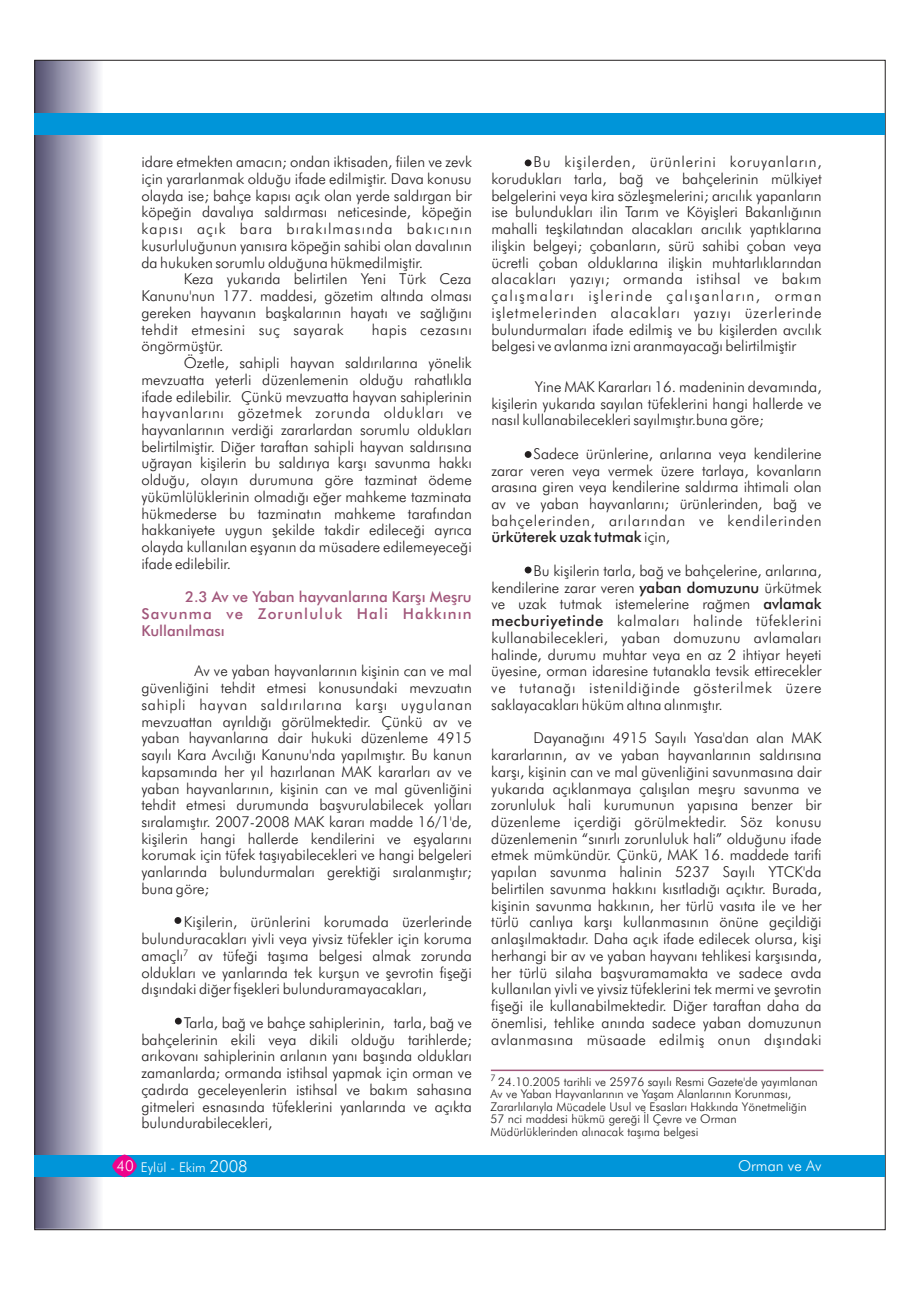
<style>
.page{position:relative;width:920px;height:1290px;background:#fff}
.page>*{position:absolute;margin:0;border:0;box-sizing:border-box;transform-origin:0 0}
.t1{font:300 15px/16.8px "Futura BT";color:#231f20;text-align:justify}
.t2{font:15px/16.8px "Futura Md BT Medium";letter-spacing:.075em;color:#a1577b;text-align:justify}
.t3{font:300 15px "Futura BT";letter-spacing:.045em;color:#231f20}
.t4{font:300 15px "Futura BT";letter-spacing:.075em;color:#231f20}
.t5{font:300 15px "Futura BT";letter-spacing:.03em;color:#231f20}
.t6{font:300 15px "Futura BT";color:#fff}
.t7{font:300 13.5px "Futura BT";color:#fff}
.t8{font:300 12px/12.5px "Futura BT";color:#231f20}
.t9{font:300 9px "Futura BT";color:#231f20}
.s1{font-family:"Futura Md BT Medium";font-weight:400}
.s2{font-size:16.5px}
</style>
<div class="page">
<img style="left:37px;top:62px;width:66px;height:1166px">
<div style="left:35px;top:1155px;width:850px;height:21px;background:#0095d9"></div>
<svg style="left:112px;top:1154px;width:25px;height:23px"></svg>
<hr style="left:491px;top:1069px;width:332px;height:2px;background:#a1577b">
<div style="left:35px;top:113px;width:850px;height:22px;background:#0095d9"></div>
<div style="left:174px;top:917px;width:7px;height:7px;background:#231f20;border-radius:50%"></div>
<div style="left:175px;top:1018px;width:7px;height:6px;background:#231f20;border-radius:50%"></div>
<div style="left:525px;top:159px;width:6px;height:7px;background:#231f20;border-radius:50%"></div>
<div style="left:525px;top:451px;width:6px;height:7px;background:#231f20;border-radius:50%"></div>
<svg style="left:525px;top:567px;width:6px;height:6px"></svg>
<p class="t1" style="left:141px;top:155px;width:332px">idare etmekten amacýn; ondan iktisaden, fiilen ve zevk</p>
<p class="t1" style="left:141px;top:172px;width:332px">için yararlanmak olduðu ifade edilmiþtir. Dava konusu</p>
<p class="t1" style="left:141px;top:188px;width:332px">olayda ise; bahçe kapýsý açýk olan yerde saldýrgan bir</p>
<p class="t1" style="left:141px;top:205px;width:332px">köpeðin davalýya saldýrmasý neticesinde, köpeðin</p>
<p class="t4" style="left:141px;top:223px;width:332px">kapýsý açýk bara býrakýlmasýnda bakýcýnýn</p>
<p class="t1" style="left:141px;top:239px;width:332px">kusurluluðunun yanýsýra köpeðin sahibi olan davalýnýn</p>
<p class="t1" style="left:141px;top:255px;width:283px">da hukuken sorumlu olduðuna hükmedilmiþtir.</p>
<p class="t1" style="left:184px;top:272px;width:289px">Keza yukarýda belirtilen Yeni Türk Ceza</p>
<p class="t1" style="left:141px;top:289px;width:332px">Kanunu'nun 177. maddesi, gözetim altýnda olmasý</p>
<p class="t1" style="left:141px;top:305px;width:332px">gereken hayvanýn baþkalarýnýn hayatý ve saðlýðýný</p>
<p class="t5" style="left:141px;top:323px;width:204px">tehdit etmesini suç sayarak</p>
<p class="t5" style="left:372px;top:323px;width:101px">hapis cezasýný</p>
<p class="t1" style="left:141px;top:339px;width:84px">öngörmüþtür.</p>
<p class="t1" style="left:184px;top:356px;width:290px">Özetle, sahipli hayvan saldýrýlarýna yönelik</p>
<p class="t1" style="left:141px;top:372px;width:332px">mevzuatta yeterli düzenlemenin olduðu rahatlýkla</p>
<p class="t1" style="left:141px;top:389px;width:332px">ifade edilebilir. Çünkü mevzuatta hayvan sahiplerinin</p>
<p class="t3" style="left:141px;top:407px;width:332px">hayvanlarýný gözetmek zorunda olduklarý ve</p>
<p class="t1" style="left:141px;top:423px;width:332px">hayvanlarýnýn verdiði zararlardan sorumlu olduklarý</p>
<p class="t1" style="left:141px;top:439px;width:332px">belirtilmiþtir. Diðer taraftan sahipli hayvan saldýrýsýna</p>
<p class="t1" style="left:141px;top:456px;width:332px">uðrayan kiþilerin bu saldýrýya karþý savunma hakký</p>
<p class="t1" style="left:141px;top:473px;width:332px">olduðu, olayýn durumuna göre tazminat ödeme</p>
<p class="t1" style="left:141px;top:490px;width:332px">yükümlülüklerinin olmadýðý eðer mahkeme tazminata</p>
<p class="t1" style="left:141px;top:506px;width:332px">hükmederse bu tazminatýn mahkeme tarafýndan</p>
<p class="t1" style="left:141px;top:523px;width:332px">hakkaniyete uygun þekilde takdir edileceði ayrýca</p>
<p class="t1" style="left:141px;top:540px;width:332px">olayda kullanýlan eþyanýn da müsadere edilemeyeceði</p>
<p class="t1" style="left:141px;top:557px;width:91px">ifade edilebilir.</p>
<p class="t2" style="left:141px;top:590px;width:332px;text-indent:44px">2.3 Av ve Yaban hayvanlarýna Karþý Meþru Savunma ve Zorunluluk Hali Hakkýnýn Kullanýlmasý</p>
<p class="t1" style="left:141px;top:664px;width:332px;text-indent:53px">Av ve yaban hayvanlarýnýn kiþinin can ve mal güvenliðini tehdit etmesi konusundaki mevzuatýn sahipli hayvan saldýrýlarýna karþý uygulanan mevzuattan ayrýldýðý görülmektedir. Çünkü av ve yaban hayvanlarýna dair hukuki düzenleme 4915 sayýlý Kara Avcýlýðý Kanunu'nda yapýlmýþtýr. Bu kanun kapsamýnda her yýl hazýrlanan MAK kararlarý av ve yaban hayvanlarýnýn, kiþinin can ve mal güvenliðini tehdit etmesi durumunda baþvurulabilecek yollarý sýralamýþtýr. 2007-2008 MAK kararý madde 16/1'de, kiþilerin hangi hallerde kendilerini ve eþyalarýný korumak için tüfek taþýyabilecekleri ve hangi belgeleri yanlarýnda bulundurmalarý gerektiði sýralanmýþtýr; buna göre;</p>
<p class="t1" style="left:141px;top:915px;width:332px;text-align:right">Kiþilerin, ürünlerini korumada üzerlerinde bulunduracaklarý yivli veya yivsiz tüfekler için koruma</p>
<p class="t9" style="left:183px;top:949px;width:7px">7</p>
<p class="t1" style="left:141px;top:948px;width:332px">amaçlý av tüfeði taþýma belgesi almak zorunda olduklarý ve yanlarýnda tek kurþun ve þevrotin fiþeði dýþýndaki diðer fiþekleri bulunduramayacaklarý,</p>
<p class="t1" style="left:141px;top:1015px;width:332px;text-indent:42px">Tarla, bað ve bahçe sahiplerinin, tarla, bað ve bahçelerinin ekili veya dikili olduðu tarihlerde; arýkovaný sahiplerinin arýlanýn yaný baþýnda olduklarý zamanlarda; ormanda istihsal yapmak için orman ve çadýrda geceleyenlerin istihsal ve bakým sahasýna gitmeleri esnasýnda tüfeklerini yanlarýnda ve açýkta bulundurabilecekleri,</p>
<p class="t1" style="left:491px;top:155px;width:332px;text-indent:42px">Bu kiþilerden, ürünlerini koruyanlarýn, koruduklarý tarla, bað ve bahçelerinin mülkiyet belgelerini veya kira sözleþmelerini; arýcýlýk yapanlarýn ise bulunduklarý ilin Tarým ve Köyiþleri Bakanlýðýnýn mahalli teþkilatýndan alacaklarý arýcýlýk yaptýklarýna iliþkin belgeyi; çobanlarýn, sürü sahibi çoban veya ücretli çoban olduklarýna iliþkin muhtarlýklarýndan alacaklarý yazýyý; ormanda istihsal ve bakým çalýþmalarý iþlerinde çalýþanlarýn, orman iþletmelerinden alacaklarý yazýyý üzerlerinde bulundurmalarý ifade edilmiþ ve bu kiþilerden avcýlýk belgesi ve avlanma izni aranmayacaðý belirtilmiþtir</p>
<p class="t1" style="left:491px;top:379px;width:332px;text-indent:44px">Yine MAK Kararlarý 16. madeninin devamýnda, kiþilerin yukarýda sayýlan tüfeklerini hangi hallerde ve nasýl kullanabilecekleri sayýlmýþtýr.buna göre;</p>
<p class="t1" style="left:491px;top:446px;width:332px;text-indent:42px">Sadece ürünlerine, arýlarýna veya kendilerine zarar veren veya vermek üzere tarlaya, kovanlarýn arasýna giren veya kendilerine saldýrma ihtimali olan av ve yaban hayvanlarýný; ürünlerinden, bað ve bahçelerinden, arýlarýndan ve kendilerinden <span class="s1">ürküterek uzak tutmak</span> için,</p>
<p class="t1" style="left:491px;top:564px;width:332px;text-indent:42px">Bu kiþilerin tarla, bað ve bahçelerine, arýlarýna, kendilerine zarar veren <span class="s1">yaban domuzunu</span> ürkütmek ve uzak tutmak istemelerine raðmen <span class="s1">avlamak mecburiyetinde</span> kalmalarý halinde tüfeklerini kullanabilecekleri, yaban domuzunu avlamalarý halinde, durumu muhtar veya en az 2 ihtiyar heyeti üyesine, orman idaresine tutanakla tevsik ettirecekler ve tutanaðý istenildiðinde gösterilmek üzere saklayacaklarý hüküm altýna alýnmýþtýr.</p>
<p class="t1" style="left:491px;top:731px;width:332px;text-indent:42px">Dayanaðýný 4915 Sayýlý Yasa'dan alan MAK kararlarýnýn, av ve yaban hayvanlarýnýn saldýrýsýna karþý, kiþinin can ve mal güvenliðini savunmasýna dair yukarýda açýklanmaya çalýþýlan meþru savunma ve zorunluluk hali kurumunun yapýsýna benzer bir düzenleme içerdiði görülmektedir. Söz konusu düzenlemenin “sýnýrlý zorunluluk hali” olduðunu ifade etmek mümkündür. Çünkü, MAK 16. maddede tarifi yapýlan savunma halinin 5237 Sayýlý YTCK'da belirtilen savunma hakkýný kýsýtladýðý açýktýr. Burada, kiþinin savunma hakkýnýn, her türlü vasýta ile ve her türlü canlýya karþý kullanmasýnýn önüne geçildiði anlaþýlmaktadýr. Daha açýk ifade edilecek olursa, kiþi herhangi bir av ve yaban hayvaný tehlikesi karþýsýnda, her türlü silaha baþvuramamakta ve sadece avda kullanýlan yivli ve yivsiz tüfeklerini tek mermi ve þevrotin fiþeði ile kullanabilmektedir. Diðer taraftan daha da önemlisi, tehlike anýnda sadece yaban domuzunun avlanmasýna müsaade edilmiþ onun dýþýndaki</p>
<p class="t8" style="left:490px;top:1076px;width:329px"><sup>7</sup> 24.10.2005 tarihli ve 25976 sayýlý Resmi Gazete'de yayýmlanan Av ve Yaban Hayvanlarýnýn ve Yaþam Alanlarýnýn Korunmasý, Zararlýlarýyla Mücadele Usul ve Esaslarý Hakkýnda Yönetmeliðin 57 nci maddesi hükmü gereði Ýl Çevre ve Orman Müdürlüklerinden alýnacak taþýma belgesi</p>
<p class="t6" style="left:116px;top:1160px;width:19px">40</p>
<p class="t6" style="left:738px;top:1160px;width:85px">Orman ve Av</p>
<p class="t7" style="left:141px;top:1162px;width:108px">Eylül - Ekim <span class="s2">2008</span></p>
</div>
